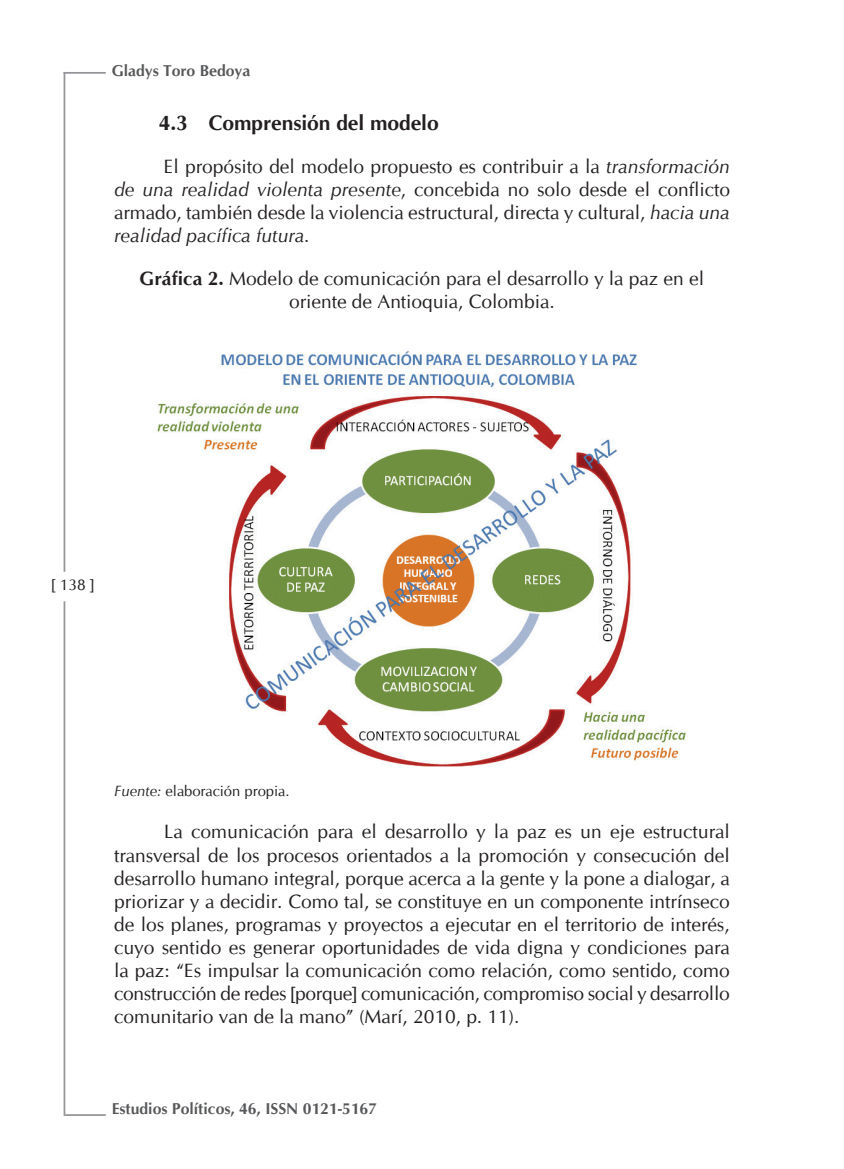
<style>
.page{position:relative;width:844px;height:1169px;background:#fff}
.page>*{position:absolute;margin:0;border:0;box-sizing:border-box;transform-origin:0 0}
.t1{font:700 21px "CG Omega";color:#231f20}
.t2{font:19.25px/23.1px "CG Omega";color:#231f20;text-align:justify}
.t3{font:700 15.75px "CG Omega";color:#57585a}
.t4{font:15.75px "CG Omega";color:#231f20}
.t5{font:14.88px "CG Omega";color:#231f20}
.s1{font-style:italic}
.s2{font-weight:700}
.s3{font-weight:700;color:#fff}
</style>
<div class="page">
<hr style="left:64px;top:72px;width:42px;height:2px;background:#939598">
<hr style="left:64px;top:72px;width:1px;height:499px;background:#939598">
<hr style="left:64px;top:601px;width:1px;height:512px;background:#939598">
<hr style="left:64px;top:1113px;width:42px;height:2px;background:#939598">
<img style="left:157px;top:351px;width:531px;height:415px">
<p class="t3" style="left:112px;top:61px;width:140px">Gladys Toro Bedoya</p>
<p class="t1" style="left:159px;top:109px;width:281px">4.3 Comprensión del modelo</p>
<p class="t2" style="left:114px;top:155px;width:617px;text-indent:50px">El propósito del modelo propuesto es contribuir a la <span class="s1">transformación de una realidad violenta presente</span>, concebida no solo desde el conflicto armado, también desde la violencia estructural, directa y cultural, <span class="s1">hacia una realidad pacífica futura.</span></p>
<p class="t2" style="left:139px;top:267px;width:566px;text-align:center"><span class="s2">Gráfica 2.</span> Modelo de comunicación para el desarrollo y la paz en el oriente de Antioquia, Colombia.</p>
<p class="t4" style="left:51px;top:575px;width:45px">[ 13<span class="s3">888</span> ]</p>
<p class="t5" style="left:114px;top:781px;width:177px"><span class="s1">Fuente:</span> elaboración propia.</p>
<p class="t2" style="left:114px;top:820px;width:617px;text-indent:50px">La comunicación para el desarrollo y la paz es un eje estructural transversal de los procesos orientados a la promoción y consecución del desarrollo humano integral, porque acerca a la gente y la pone a dialogar, a priorizar y a decidir. Como tal, se constituye en un componente intrínseco de los planes, programas y proyectos a ejecutar en el territorio de interés, cuyo sentido es generar oportunidades de vida digna y condiciones para la paz: “Es impulsar la comunicación como relación, como sentido, como construcción de redes [porque] comunicación, compromiso social y desarrollo comunitario van de la mano” (Marí, 2010, p. 11).</p>
<p class="t3" style="left:112px;top:1098px;width:267px">Estudios Políticos, 46, ISSN 0121-5167</p>
</div>
